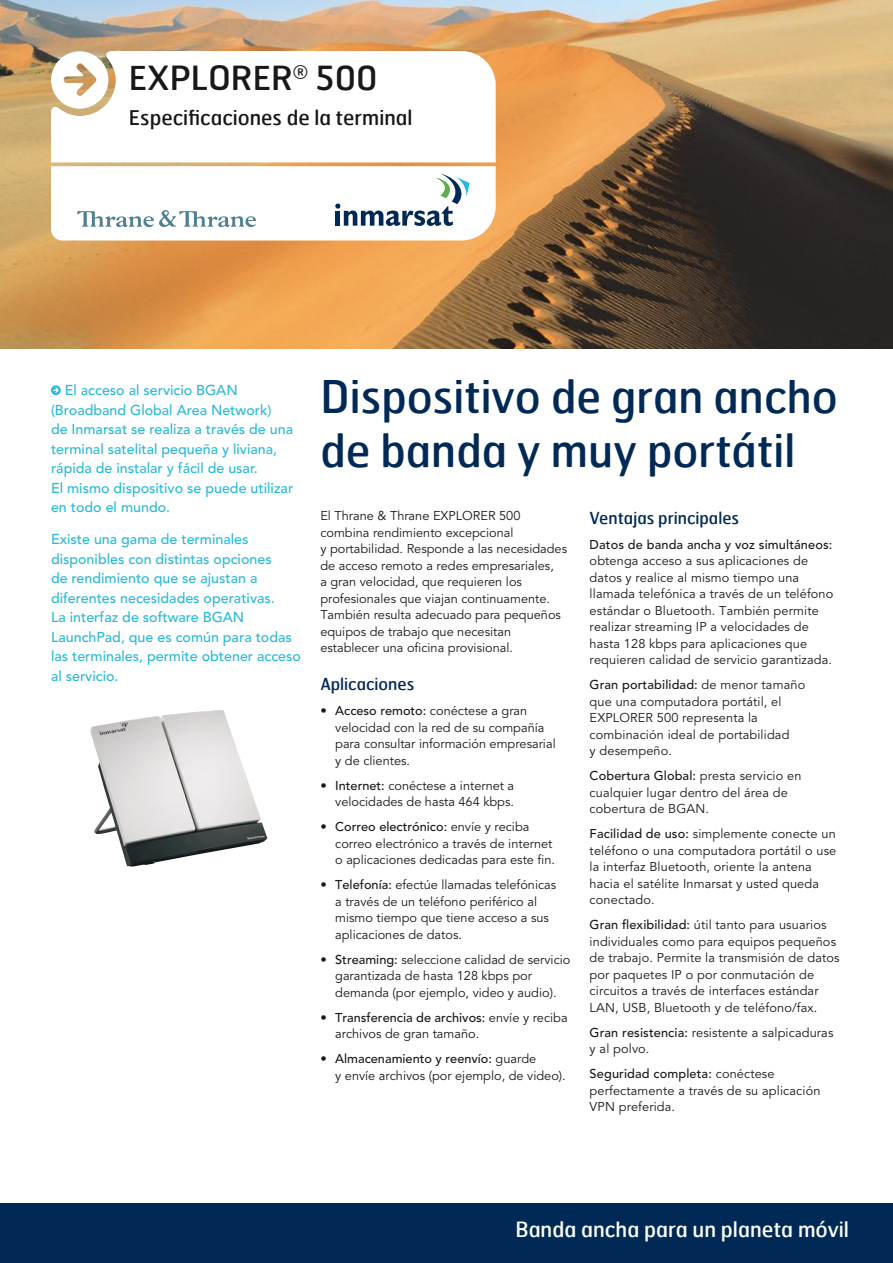
<style>
.page{position:relative;width:893px;height:1263px;background:#fff}
.page>*{position:absolute;margin:0;border:0;box-sizing:border-box;transform-origin:0 0}
.t1{font:45px/54px "Hermes";color:#002a55}
.t2{font:33.3px "Hermes";color:#1a171b}
.t3{font:21px "Hermes";color:#fff}
.t4{font:20.4px "Hermes";color:#1a171b}
.t5{font:16.5px "Hermes";color:#002a55}
.t6{font:500 14.25px/19.5px "Avenir";color:#2ab9d9}
.t7{font:12.75px/16.5px "Avenir";letter-spacing:.01em;color:#1a171b}
.t8{font:500 12.75px "Avenir";letter-spacing:.01em;color:#1a171b}
.s1{font-weight:500}
</style>
<div class="page">
<img style="left:0;top:0;width:893px;height:349px">
<svg style="left:51px;top:51px;width:445px;height:111px"></svg>
<svg style="left:51px;top:385px;width:10px;height:10px"></svg>
<img style="left:90px;top:710px;width:178px;height:157px">
<svg style="left:51px;top:166px;width:445px;height:74px"></svg>
<div style="left:0;top:1203px;width:893px;height:60px;background:#002a55"></div>
<h2 class="t2" style="left:129px;top:56px;width:250px">EXPLORER<sup>®</sup> 500</h2>
<h3 class="t4" style="left:129px;top:104px;width:285px">Especificaciones de la terminal</h3>
<p class="t6" style="left:51px;top:381px;width:244px;text-indent:14px">El acceso al servicio BGAN (Broadband Global Area Network)<br>de Inmarsat se realiza a través de una terminal satelital pequeña y liviana, rápida de instalar y fácil de usar.<br>El mismo dispositivo se puede utilizar en todo el mundo.</p>
<p class="t6" style="left:51px;top:530px;width:251px">Existe una gama de terminales disponibles con distintas opciones<br>de rendimiento que se ajustan a diferentes necesidades operativas.<br>La interfaz de software BGAN<br>LaunchPad, que es común para todas las terminales, permite obtener acceso al servicio.</p>
<h1 class="t1" style="left:320px;top:368px;width:519px">Dispositivo de gran ancho de banda y muy portátil</h1>
<p class="t7" style="left:320px;top:508px;width:248px">El Thrane &amp; Thrane EXPLORER 500 combina rendimiento excepcional<br>y portabilidad. Responde a las necesidades de acceso remoto a redes empresariales,<br>a gran velocidad, que requieren los profesionales que viajan continuamente.<br>También resulta adecuado para pequeños equipos de trabajo que necesitan establecer una oficina provisional.</p>
<p class="t5" style="left:320px;top:673px;width:96px">Aplicaciones</p>
<p class="t7" style="left:335px;top:703px;width:222px;text-indent:-15px">• <span class="s1">Acceso remoto:</span> conéctese a gran velocidad con la red de su compañía para consultar información empresarial y de clientes.</p>
<p class="t7" style="left:320px;top:777px;width:195px;text-align:right">• <span class="s1">Internet:</span> conéctese a internet a velocidades de hasta 464 kbps.</p>
<p class="t7" style="left:335px;top:819px;width:221px;text-indent:-15px">• <span class="s1">Correo electrónico:</span> envíe y reciba correo electrónico a través de internet o aplicaciones dedicadas para este fin.</p>
<p class="t7" style="left:335px;top:877px;width:223px;text-indent:-15px">• <span class="s1">Telefonía:</span> efectúe llamadas telefónicas a través de un teléfono periférico al mismo tiempo que tiene acceso a sus aplicaciones de datos.</p>
<p class="t7" style="left:335px;top:951px;width:237px;text-indent:-15px">• <span class="s1">Streaming:</span> seleccione calidad de servicio garantizada de hasta 128 kbps por demanda (por ejemplo, video y audio).</p>
<p class="t7" style="left:335px;top:1009px;width:234px;text-indent:-15px">• <span class="s1">Transferencia de archivos:</span> envíe y reciba archivos de gran tamaño.</p>
<p class="t7" style="left:335px;top:1051px;width:232px;text-indent:-15px">• <span class="s1">Almacenamiento y reenvío:</span> guarde<br>y envíe archivos (por ejemplo, de video).</p>
<p class="t5" style="left:590px;top:507px;width:151px">Ventajas principales</p>
<p class="t8" style="left:590px;top:537px;width:244px">Datos de banda ancha y voz simultáneos:</p>
<p class="t7" style="left:590px;top:553px;width:245px">obtenga acceso a sus aplicaciones de datos y realice al mismo tiempo una llamada telefónica a través de un teléfono estándar o Bluetooth. También permite realizar streaming IP a velocidades de hasta 128 kbps para aplicaciones que requieren calidad de servicio garantizada.</p>
<p class="t7" style="left:590px;top:677px;width:217px"><span class="s1">Gran portabilidad:</span> de menor tamaño que una computadora portátil, el<br>EXPLORER 500 representa la combinación ideal de portabilidad<br>y desempeño.</p>
<p class="t7" style="left:590px;top:768px;width:213px"><span class="s1">Cobertura Global:</span> presta servicio en cualquier lugar dentro del área de cobertura de BGAN.</p>
<p class="t7" style="left:590px;top:826px;width:248px"><span class="s1">Facilidad de uso:</span> simplemente conecte un teléfono o una computadora portátil o use la interfaz Bluetooth, oriente la antena hacia el satélite Inmarsat y usted queda conectado.</p>
<p class="t7" style="left:590px;top:917px;width:251px"><span class="s1">Gran flexibilidad:</span> útil tanto para usuarios individuales como para equipos pequeños de trabajo. Permite la transmisión de datos por paquetes IP o por conmutación de circuitos a través de interfaces estándar LAN, USB, Bluetooth y de teléfono/fax.</p>
<p class="t7" style="left:590px;top:1024px;width:245px"><span class="s1">Gran resistencia:</span> resistente a salpicaduras y al polvo.</p>
<p class="t7" style="left:590px;top:1066px;width:232px"><span class="s1">Seguridad completa:</span> conéctese perfectamente a través de su aplicación<br>VPN preferida.</p>
<h3 class="t3" style="left:515px;top:1216px;width:335px">Banda ancha para un planeta móvil</h3>
</div>
